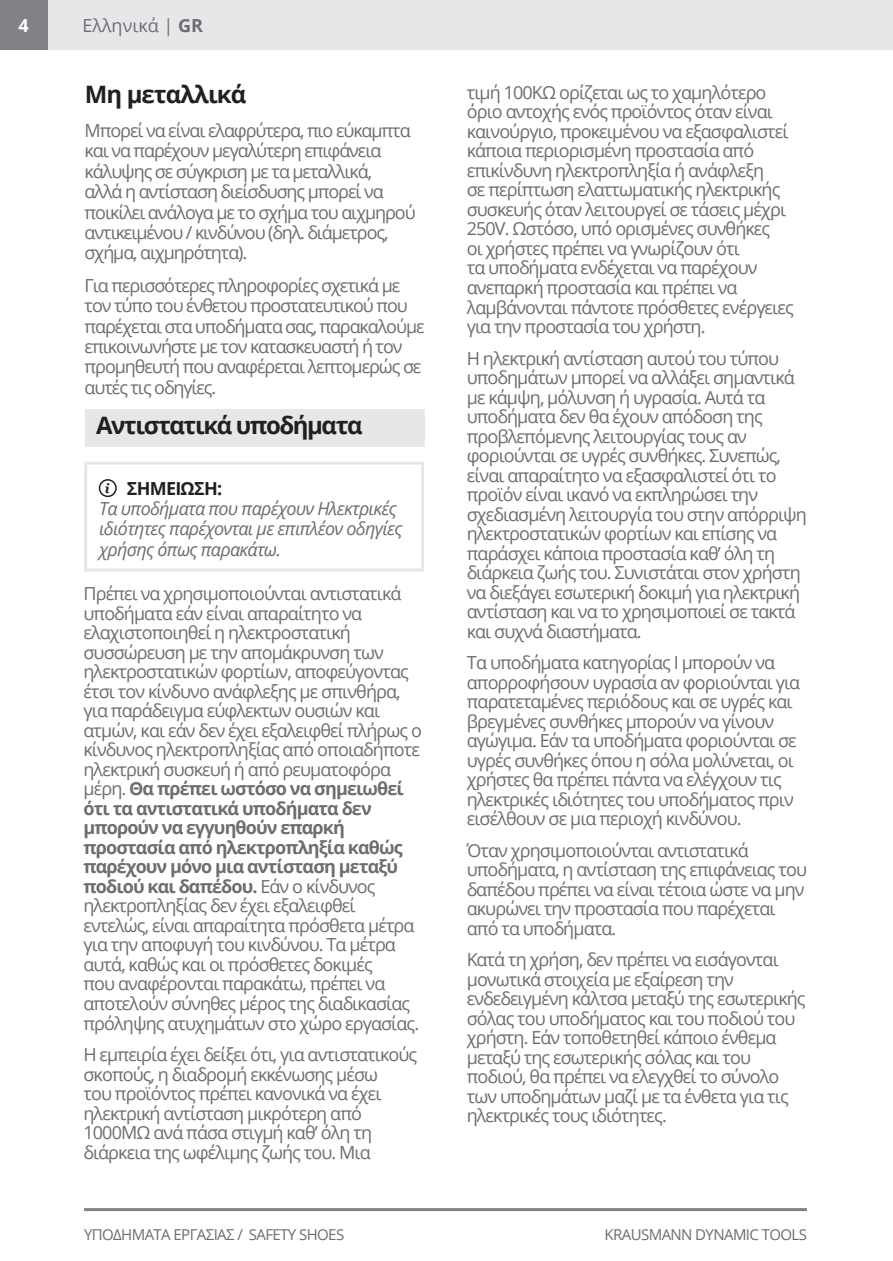
<style>
.page{position:relative;width:893px;height:1261px;background:#fff}
.page>*{position:absolute;margin:0;border:0;box-sizing:border-box;transform-origin:0 0}
.t1{font:700 24px "Open Sans";letter-spacing:-.06em;color:#231f20}
.t2{font:700 24px "Open Sans";letter-spacing:-.04em;color:#231f20}
.t3{font:18px/19.5px "Open Sans";letter-spacing:-.05em;color:#6c6d70}
.t4{font:italic 18px/20.4px "Open Sans";letter-spacing:-.04em;color:#6c6d70}
.t5{font:18px "Open Sans";color:#6c6d70}
.t6{font:700 18px "Open Sans";letter-spacing:-.04em;color:#231f20}
.t7{font:700 18px "Open Sans";color:#fff}
.t8{font:15px "Open Sans";letter-spacing:-.04em;color:#6c6d70}
.t9{font:italic 700 13.2px "Georgia";color:#231f20}
.s1{font-weight:700}
</style>
<div class="page">
<div style="left:0;top:0;width:48px;height:50px;background:#808285"></div>
<hr style="left:84px;top:1207px;width:723px;height:3px;background:#808285">
<hr style="left:892px;top:0;width:1px;height:50px;background:#e6e7e9">
<div style="left:48px;top:0;width:844px;height:50px;background:#e6e7e9"></div>
<div style="left:85px;top:409px;width:340px;height:37px;background:#e6e7e9"></div>
<div style="left:84px;top:461px;width:340px;height:110px;border:3px solid #e6e7e9"></div>
<div style="left:99px;top:479px;width:18px;height:18px;border:2px solid #231f20;border-radius:50%"></div>
<p class="t7" style="left:19px;top:12px;width:12px">4</p>
<p class="t5" style="left:82px;top:13px;width:122px">Ελληνικά | <span class="s1">GR</span></p>
<p class="t2" style="left:85px;top:77px;width:163px">Μη μεταλλικά</p>
<p class="t3" style="left:85px;top:120px;width:333px;line-height:20.4px">Μπορεί να είναι ελαφρύτερα, πιο εύκαμπτα και να παρέχουν μεγαλύτερη επιφάνεια κάλυψης σε σύγκριση με τα μεταλλικά,<br>αλλά η αντίσταση διείσδυσης μπορεί να ποικίλει ανάλογα με το σχήμα του αιχμηρού αντικειμένου / κινδύνου (δηλ. διάμετρος, σχήμα, αιχμηρότητα).</p>
<p class="t3" style="left:85px;top:274px;width:341px;line-height:20.4px">Για περισσότερες πληροφορίες σχετικά με τον τύπο του ένθετου προστατευτικού που παρέχεται στα υποδήματα σας, παρακαλούμε επικοινωνήστε με τον κατασκευαστή ή τον προμηθευτή που αναφέρεται λεπτομερώς σε αυτές τις οδηγίες.</p>
<p class="t1" style="left:96px;top:408px;width:268px">Αντιστατικά υποδήματα</p>
<p class="t6" style="left:127px;top:475px;width:97px">ΣΗΜΕΙΩΣΗ:</p>
<p class="t4" style="left:99px;top:498px;width:305px">Τα υποδήματα που παρέχουν Ηλεκτρικές ιδιότητες παρέχονται με επιπλέον οδηγίες χρήσης όπως παρακάτω.</p>
<p class="t9" style="left:105px;top:480px;width:6px">i</p>
<p class="t3" style="left:83px;top:583px;width:340px">Πρέπει να χρησιμοποιούνται αντιστατικά υποδήματα εάν είναι απαραίτητο να ελαχιστοποιηθεί η ηλεκτροστατική συσσώρευση με την απομάκρυνση των ηλεκτροστατικών φορτίων, αποφεύγοντας έτσι τον κίνδυνο ανάφλεξης με σπινθήρα, για παράδειγμα εύφλεκτων ουσιών και ατμών, και εάν δεν έχει εξαλειφθεί πλήρως ο κίνδυνος ηλεκτροπληξίας από οποιαδήποτε ηλεκτρική συσκευή ή από ρευματοφόρα μέρη. <span class="s1">Θα πρέπει ωστόσο να σημειωθεί ότι τα αντιστατικά υποδήματα δεν μπορούν να εγγυηθούν επαρκή προστασία από ηλεκτροπληξία καθώς παρέχουν μόνο μια αντίσταση μεταξύ ποδιού και δαπέδου.</span> Εάν ο κίνδυνος ηλεκτροπληξίας δεν έχει εξαλειφθεί εντελώς, είναι απαραίτητα πρόσθετα μέτρα για την αποφυγή του κινδύνου. Τα μέτρα αυτά, καθώς και οι πρόσθετες δοκιμές<br>που αναφέρονται παρακάτω, πρέπει να αποτελούν σύνηθες μέρος της διαδικασίας πρόληψης ατυχημάτων στο χώρο εργασίας.</p>
<p class="t3" style="left:83px;top:1044px;width:335px">Η εμπειρία έχει δείξει ότι, για αντιστατικούς σκοπούς, η διαδρομή εκκένωσης μέσω<br>του προϊόντος πρέπει κανονικά να έχει ηλεκτρική αντίσταση μικρότερη από 1000MΩ ανά πάσα στιγμή καθ’ όλη τη διάρκεια της ωφέλιμης ζωής του. Μια</p>
<p class="t3" style="left:467px;top:82px;width:329px">τιμή 100ΚΩ ορίζεται ως το χαμηλότερο όριο αντοχής ενός προϊόντος όταν είναι καινούργιο, προκειμένου να εξασφαλιστεί κάποια περιορισμένη προστασία από επικίνδυνη ηλεκτροπληξία ή ανάφλεξη<br>σε περίπτωση ελαττωματικής ηλεκτρικής συσκευής όταν λειτουργεί σε τάσεις μέχρι 250V. Ωστόσο, υπό ορισμένες συνθήκες<br>οι χρήστες πρέπει να γνωρίζουν ότι<br>τα υποδήματα ενδέχεται να παρέχουν ανεπαρκή προστασία και πρέπει να λαμβάνονται πάντοτε πρόσθετες ενέργειες για την προστασία του χρήστη.</p>
<p class="t3" style="left:467px;top:348px;width:342px">Η ηλεκτρική αντίσταση αυτού του τύπου υποδημάτων μπορεί να αλλάξει σημαντικά με κάμψη, μόλυνση ή υγρασία. Αυτά τα υποδήματα δεν θα έχουν απόδοση της προβλεπόμενης λειτουργίας τους αν φοριούνται σε υγρές συνθήκες. Συνεπώς, είναι απαραίτητο να εξασφαλιστεί ότι το προϊόν είναι ικανό να εκπληρώσει την σχεδιασμένη λειτουργία του στην απόρριψη ηλεκτροστατικών φορτίων και επίσης να παράσχει κάποια προστασία καθ’ όλη τη διάρκεια ζωής του. Συνιστάται στον χρήστη να διεξάγει εσωτερική δοκιμή για ηλεκτρική αντίσταση και να το χρησιμοποιεί σε τακτά και συχνά διαστήματα.</p>
<p class="t3" style="left:467px;top:652px;width:335px">Τα υποδήματα κατηγορίας Ι μπορούν να απορροφήσουν υγρασία αν φοριούνται για παρατεταμένες περιόδους και σε υγρές και βρεγμένες συνθήκες μπορούν να γίνουν αγώγιμα. Εάν τα υποδήματα φοριούνται σε υγρές συνθήκες όπου η σόλα μολύνεται, οι χρήστες θα πρέπει πάντα να ελέγχουν τις ηλεκτρικές ιδιότητες του υποδήματος πριν εισέλθουν σε μια περιοχή κινδύνου.</p>
<p class="t3" style="left:467px;top:840px;width:342px">Όταν χρησιμοποιούνται αντιστατικά υποδήματα, η αντίσταση της επιφάνειας του δαπέδου πρέπει να είναι τέτοια ώστε να μην ακυρώνει την προστασία που παρέχεται από τα υποδήματα.</p>
<p class="t3" style="left:467px;top:949px;width:340px">Κατά τη χρήση, δεν πρέπει να εισάγονται μονωτικά στοιχεία με εξαίρεση την ενδεδειγμένη κάλτσα μεταξύ της εσωτερικής σόλας του υποδήματος και του ποδιού του χρήστη. Εάν τοποθετηθεί κάποιο ένθεμα μεταξύ της εσωτερικής σόλας και του ποδιού, θα πρέπει να ελεγχθεί το σύνολο των υποδημάτων μαζί με τα ένθετα για τις ηλεκτρικές τους ιδιότητες.</p>
<p class="t8" style="left:84px;top:1224px;width:262px">ΥΠΟΔΗΜΑΤΑ ΕΡΓΑΣΙΑΣ / SAFETY SHOES</p>
<p class="t8" style="left:605px;top:1224px;width:204px">KRAUSMANN DYNAMIC TOOLS</p>
</div>
